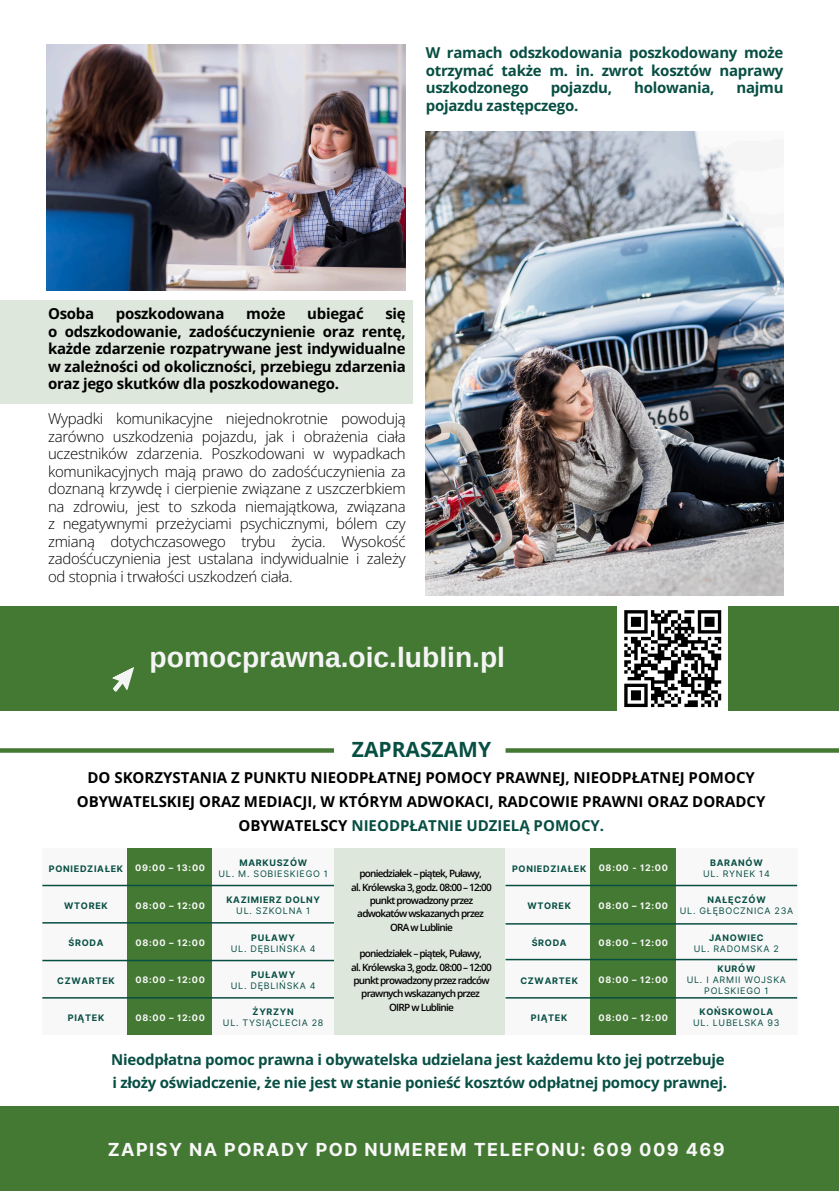
<style>
.page{position:relative;width:839px;height:1191px;background:#fff}
.page>*{position:absolute;margin:0;border:0;box-sizing:border-box;transform-origin:0 0}
.t1{font:700 28.2px "Arimo";color:#f4f4f4}
.t2{font:700 21px "Open Sans";color:#074e43}
.t3{font:700 18px "Inter";letter-spacing:.08em;color:#f8f8f8}
.t4{font:300 15px/17.6px "Open Sans";letter-spacing:-.02em;color:#000;text-align:justify}
.t5{font:700 15px/17.6px "Open Sans";color:#000;text-align:center}
.t6{font:700 15px/17.6px "Open Sans";letter-spacing:-.015em;color:#074e43}
.t7{font:700 15px "Open Sans";letter-spacing:-.02em;color:#000}
.t8{font:600 10px/13.4px "Open Sans";letter-spacing:-.075em;color:#000;text-align:center}
.t9{font:700 9px "Inter";letter-spacing:.08em;color:#074e43}
.t10{font:9px/11.2px "Inter";letter-spacing:.08em;color:#074e43;text-align:center}
.t11{font:700 9px "Inter";letter-spacing:.08em;color:#f8f8f8}
.s1{color:#074e43}
</style>
<div class="page">
<div style="left:0;top:606px;width:838px;height:105px;background:#447933"></div>
<div style="left:0;top:300px;width:412px;height:103px;background:#dee7db"></div>
<div style="left:505px;top:748px;width:333px;height:5px;background:#447933"></div>
<div style="left:0;top:1107px;width:838px;height:84px;background:#447933"></div>
<div style="left:42px;top:848px;width:86px;height:38px;background:#f8f8f8"></div>
<div style="left:128px;top:848px;width:85px;height:38px;background:#447933"></div>
<div style="left:42px;top:886px;width:86px;height:37px;background:#f8f8f8"></div>
<div style="left:128px;top:886px;width:85px;height:37px;background:#447933"></div>
<div style="left:42px;top:923px;width:86px;height:37px;background:#f8f8f8"></div>
<div style="left:128px;top:923px;width:85px;height:37px;background:#447933"></div>
<div style="left:42px;top:960px;width:86px;height:38px;background:#f8f8f8"></div>
<div style="left:128px;top:960px;width:85px;height:38px;background:#447933"></div>
<div style="left:42px;top:998px;width:86px;height:37px;background:#f8f8f8"></div>
<div style="left:128px;top:998px;width:85px;height:37px;background:#447933"></div>
<div style="left:213px;top:848px;width:121px;height:38px;background:#f8f8f8"></div>
<div style="left:213px;top:886px;width:121px;height:37px;background:#f8f8f8"></div>
<div style="left:213px;top:923px;width:121px;height:37px;background:#f8f8f8"></div>
<div style="left:213px;top:960px;width:121px;height:38px;background:#f8f8f8"></div>
<div style="left:213px;top:998px;width:121px;height:37px;background:#f8f8f8"></div>
<hr style="left:42px;top:960px;width:292px;height:1px;background:#074e43">
<hr style="left:42px;top:997px;width:292px;height:2px;background:#074e43">
<hr style="left:42px;top:922px;width:292px;height:2px;background:#074e43">
<div style="left:334px;top:848px;width:171px;height:187px;background:#dee7db"></div>
<div style="left:505px;top:848px;width:85px;height:38px;background:#f8f8f8"></div>
<div style="left:590px;top:848px;width:86px;height:38px;background:#447933"></div>
<div style="left:505px;top:886px;width:85px;height:37px;background:#f8f8f8"></div>
<div style="left:590px;top:886px;width:86px;height:37px;background:#447933"></div>
<div style="left:505px;top:923px;width:85px;height:37px;background:#f8f8f8"></div>
<div style="left:590px;top:923px;width:86px;height:37px;background:#447933"></div>
<div style="left:505px;top:960px;width:85px;height:38px;background:#f8f8f8"></div>
<div style="left:590px;top:960px;width:86px;height:38px;background:#447933"></div>
<div style="left:505px;top:998px;width:85px;height:37px;background:#f8f8f8"></div>
<div style="left:590px;top:998px;width:86px;height:37px;background:#447933"></div>
<div style="left:676px;top:848px;width:121px;height:38px;background:#f8f8f8"></div>
<div style="left:676px;top:886px;width:121px;height:37px;background:#f8f8f8"></div>
<div style="left:676px;top:923px;width:121px;height:37px;background:#f8f8f8"></div>
<div style="left:676px;top:960px;width:121px;height:38px;background:#f8f8f8"></div>
<div style="left:676px;top:998px;width:121px;height:37px;background:#f8f8f8"></div>
<hr style="left:505px;top:885px;width:292px;height:1px;background:#074e43">
<hr style="left:505px;top:959px;width:292px;height:1px;background:#074e43">
<hr style="left:42px;top:885px;width:292px;height:1px;background:#074e43">
<hr style="left:505px;top:923px;width:292px;height:2px;background:#074e43">
<div style="left:617px;top:603px;width:110px;height:111px;background:#fff"></div>
<svg style="left:624px;top:610px;width:98px;height:98px"></svg>
<svg style="left:112px;top:667px;width:22px;height:25px"></svg>
<hr style="left:505px;top:997px;width:292px;height:2px;background:#074e43">
<div style="left:0;top:748px;width:334px;height:5px;background:#447933"></div>
<img style="left:426px;top:132px;width:357px;height:463px">
<img style="left:47px;top:44px;width:358px;height:246px">
<p class="t6" style="left:426px;top:43px;width:359px;text-align:justify">W ramach odszkodowania poszkodowany może otrzymać także m. in. zwrot kosztów naprawy uszkodzonego</p>
<p class="t6" style="left:550px;top:78px;width:63px">pojazdu,</p>
<p class="t6" style="left:634px;top:78px;width:82px">holowania,</p>
<p class="t6" style="left:736px;top:78px;width:49px">najmu</p>
<p class="t6" style="left:426px;top:96px;width:154px">pojazdu zastępczego.</p>
<p class="t5" style="left:48px;top:305px;width:48px">Osoba</p>
<p class="t7" style="left:116px;top:303px;width:110px">poszkodowana</p>
<p class="t5" style="left:246px;top:305px;width:41px">może</p>
<p class="t5" style="left:307px;top:305px;width:58px">ubiegać</p>
<p class="t5" style="left:48px;top:305px;width:359px;text-align:justify;text-indent:337px">się o odszkodowanie, zadośćuczynienie oraz rentę, każde zdarzenie rozpatrywane jest indywidualne w zależności od okoliczności, przebiegu zdarzenia oraz jego skutków dla poszkodowanego.</p>
<p class="t4" style="left:48px;top:410px;width:359px">Wypadki komunikacyjne niejednokrotnie powodują zarówno uszkodzenia pojazdu, jak i obrażenia ciała uczestników zdarzenia. Poszkodowani w wypadkach komunikacyjnych mają prawo do zadośćuczynienia za doznaną krzywdę i cierpienie związane z uszczerbkiem na zdrowiu, jest to szkoda niemajątkowa, związana z negatywnymi przeżyciami psychicznymi, bólem czy zmianą dotychczasowego trybu życia. Wysokość zadośćuczynienia jest ustalana indywidualnie i zależy od stopnia i trwałości uszkodzeń ciała.</p>
<p class="t1" style="left:150px;top:641px;width:357px">pomocprawna.oic.lublin.pl</p>
<h2 class="t2" style="left:352px;top:735px;width:141px">ZAPRASZAMY</h2>
<p class="t5" style="left:77px;top:765px;width:690px;line-height:23.8px">DO SKORZYSTANIA Z PUNKTU NIEODPŁATNEJ POMOCY PRAWNEJ, NIEODPŁATNEJ POMOCY<br>OBYWATELSKIEJ ORAZ MEDIACJI, W KTÓRYM ADWOKACI, RADCOWIE PRAWNI ORAZ DORADCY<br>OBYWATELSCY <span class="s1">NIEODPŁATNIE UDZIELĄ POMOCY.</span></p>
<p class="t9" style="left:49px;top:863px;width:76px">PONIEDZIAŁEK</p>
<p class="t11" style="left:135px;top:863px;width:71px">09:00 – 13:00</p>
<p class="t9" style="left:64px;top:900px;width:45px">WTOREK</p>
<p class="t11" style="left:135px;top:900px;width:71px">08:00 – 12:00</p>
<p class="t9" style="left:68px;top:938px;width:36px">ŚRODA</p>
<p class="t11" style="left:135px;top:937px;width:71px">08:00 – 12:00</p>
<p class="t9" style="left:57px;top:975px;width:59px">CZWARTEK</p>
<p class="t11" style="left:135px;top:975px;width:71px">08:00 – 12:00</p>
<p class="t9" style="left:68px;top:1012px;width:38px">PIĄTEK</p>
<p class="t11" style="left:135px;top:1012px;width:71px">08:00 – 12:00</p>
<p class="t9" style="left:239px;top:858px;width:69px">MARKUSZÓW</p>
<h6 class="t10" style="left:218px;top:869px;width:111px">UL. M. SOBIESKIEGO 1</h6>
<h6 class="t9" style="left:226px;top:894px;width:95px">KAZIMIERZ DOLNY</h6>
<p class="t10" style="left:236px;top:905px;width:75px">UL. SZKOLNA 1</p>
<p class="t9" style="left:251px;top:932px;width:45px">PUŁAWY</p>
<p class="t10" style="left:231px;top:943px;width:86px">UL. DĘBLIŃSKA 4</p>
<h4 class="t9" style="left:251px;top:969px;width:45px">PUŁAWY</h4>
<p class="t10" style="left:231px;top:980px;width:86px">UL. DĘBLIŃSKA 4</p>
<p class="t9" style="left:253px;top:1007px;width:43px">ŻYRZYN</p>
<p class="t10" style="left:223px;top:1018px;width:102px">UL. TYSIĄCLECIA 28</p>
<p class="t8" style="left:351px;top:867px;width:142px">poniedziałek – piątek, Puławy,<br>al. Królewska 3, godz. 08:00 – 12:00 punkt prowadzony przez adwokatów wskazanych przez<br>ORA w Lublinie</p>
<p class="t8" style="left:351px;top:947px;width:142px">poniedziałek – piątek, Puławy,<br>al. Królewska 3, godz. 08:00 – 12:00 punkt prowadzony przez radców prawnych wskazanych przez<br>OIRP w Lublinie</p>
<p class="t9" style="left:512px;top:863px;width:76px">PONIEDZIAŁEK</p>
<p class="t11" style="left:598px;top:863px;width:71px">08:00 - 12:00</p>
<p class="t9" style="left:527px;top:900px;width:45px">WTOREK</p>
<p class="t11" style="left:598px;top:900px;width:71px">08:00 – 12:00</p>
<p class="t9" style="left:531px;top:938px;width:36px">ŚRODA</p>
<p class="t9" style="left:520px;top:975px;width:59px">CZWARTEK</p>
<p class="t11" style="left:598px;top:975px;width:71px">08:00 – 12:00</p>
<p class="t9" style="left:531px;top:1012px;width:38px">PIĄTEK</p>
<p class="t11" style="left:598px;top:1012px;width:71px">08:00 – 12:00</p>
<h4 class="t11" style="left:598px;top:937px;width:71px">08:00 – 12:00</h4>
<h5 class="t9" style="left:710px;top:857px;width:54px">BARANÓW</h5>
<p class="t10" style="left:703px;top:868px;width:68px">UL. RYNEK 14</p>
<p class="t9" style="left:707px;top:894px;width:60px">NAŁĘCZÓW</p>
<h1 class="t10" style="left:680px;top:905px;width:115px">UL. GŁĘBOCZNICA 23A</h1>
<p class="t9" style="left:709px;top:932px;width:56px">JANOWIEC</p>
<p class="t10" style="left:693px;top:943px;width:87px">UL. RADOMSKA 2</p>
<p class="t9" style="left:717px;top:963px;width:39px">KURÓW</p>
<p class="t10" style="left:686px;top:974px;width:101px">UL. I ARMII WOJSKA<br>POLSKIEGO 1</p>
<p class="t9" style="left:699px;top:1007px;width:75px">KOŃSKOWOLA</p>
<p class="t10" style="left:693px;top:1018px;width:88px">UL. LUBELSKA 93</p>
<p class="t6" style="left:111px;top:1047px;width:617px;line-height:23.8px">Nieodpłatna pomoc prawna i obywatelska udzielana jest każdemu kto jej potrzebuje i złoży oświadczenie, że nie jest w stanie ponieść kosztów odpłatnej pomocy prawnej.</p>
<p class="t3" style="left:108px;top:1138px;width:618px">ZAPISY NA PORADY POD NUMEREM TELEFONU: 609 009 469</p>
</div>
